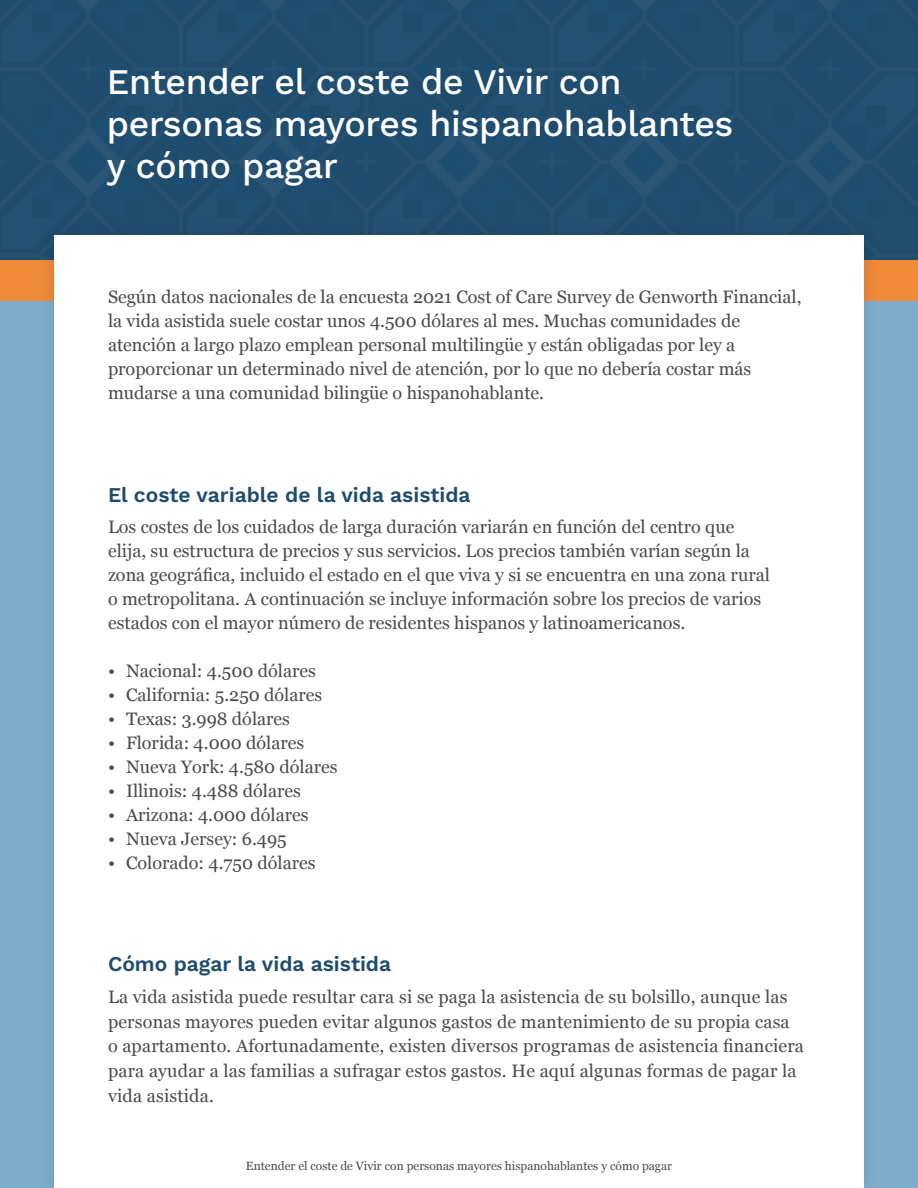
<style>
.page{position:relative;width:918px;height:1188px;background:#7eadcc}
.page>*{position:absolute;margin:0;border:0;box-sizing:border-box;transform-origin:0 0}
.t1{font:36px/42px "Work Sans";letter-spacing:-.01em;color:#fff}
.t2{font:21px "Work Sans";color:#1f4c6d}
.t3{font:18px/24px "Georgia";color:#474b49}
.t4{font:12px "Georgia";color:#474b49}
</style>
<div class="page">
<div style="left:0;top:0;width:918px;height:280px;background:#1f4c6d"></div>
<div style="left:0;top:260px;width:918px;height:41px;background:#ef8a39"></div>
<div style="left:39px;top:220px;width:841px;height:968px;background:#231f20;opacity:.15"></div>
<div style="left:54px;top:235px;width:810px;height:953px;background:#fff"></div>
<h1 class="t1" style="left:107px;top:59px;width:628px">Entender el coste de Vivir con personas mayores hispanohablantes y cómo pagar</h1>
<p class="t3" style="left:108px;top:284px;width:695px">Según datos nacionales de la encuesta 2021 Cost of Care Survey de Genworth Financial, la vida asistida suele costar unos 4.500 dólares al mes. Muchas comunidades de atención a largo plazo emplean personal multilingüe y están obligadas por ley a proporcionar un determinado nivel de atención, por lo que no debería costar más mudarse a una comunidad bilingüe o hispanohablante.</p>
<p class="t2" style="left:108px;top:479px;width:364px">El coste variable de la vida asistida</p>
<p class="t3" style="left:108px;top:514px;width:663px">Los costes de los cuidados de larga duración variarán en función del centro que elija, su estructura de precios y sus servicios. Los precios también varían según la zona geográfica, incluido el estado en el que viva y si se encuentra en una zona rural o metropolitana. A continuación se incluye información sobre los precios de varios estados con el mayor número de residentes hispanos y latinoamericanos.</p>
<p class="t3" style="left:108px;top:658px;width:209px">• Nacional: 4.500 dólares</p>
<p class="t3" style="left:108px;top:682px;width:216px">• California: 5.250 dólares</p>
<p class="t3" style="left:108px;top:706px;width:184px">• Texas: 3.998 dólares</p>
<p class="t3" style="left:108px;top:730px;width:198px">• Florida: 4.000 dólares</p>
<p class="t3" style="left:108px;top:754px;width:231px">• Nueva York: 4.580 dólares</p>
<p class="t3" style="left:108px;top:778px;width:195px">• Illinois: 4.488 dólares</p>
<p class="t3" style="left:108px;top:802px;width:202px">• Arizona: 4.000 dólares</p>
<p class="t3" style="left:108px;top:826px;width:180px">• Nueva Jersey: 6.495</p>
<p class="t3" style="left:108px;top:850px;width:209px">• Colorado: 4.750 dólares</p>
<p class="t2" style="left:108px;top:948px;width:285px">Cómo pagar la vida asistida</p>
<p class="t3" style="left:108px;top:984px;width:698px;line-height:24.8px">La vida asistida puede resultar cara si se paga la asistencia de su bolsillo, aunque las personas mayores pueden evitar algunos gastos de mantenimiento de su propia casa<br>o apartamento. Afortunadamente, existen diversos programas de asistencia financiera para ayudar a las familias a sufragar estos gastos. He aquí algunas formas de pagar la vida asistida.</p>
<p class="t4" style="left:246px;top:1157px;width:428px">Entender el coste de Vivir con personas mayores hispanohablantes y cómo pagar</p>
</div>
